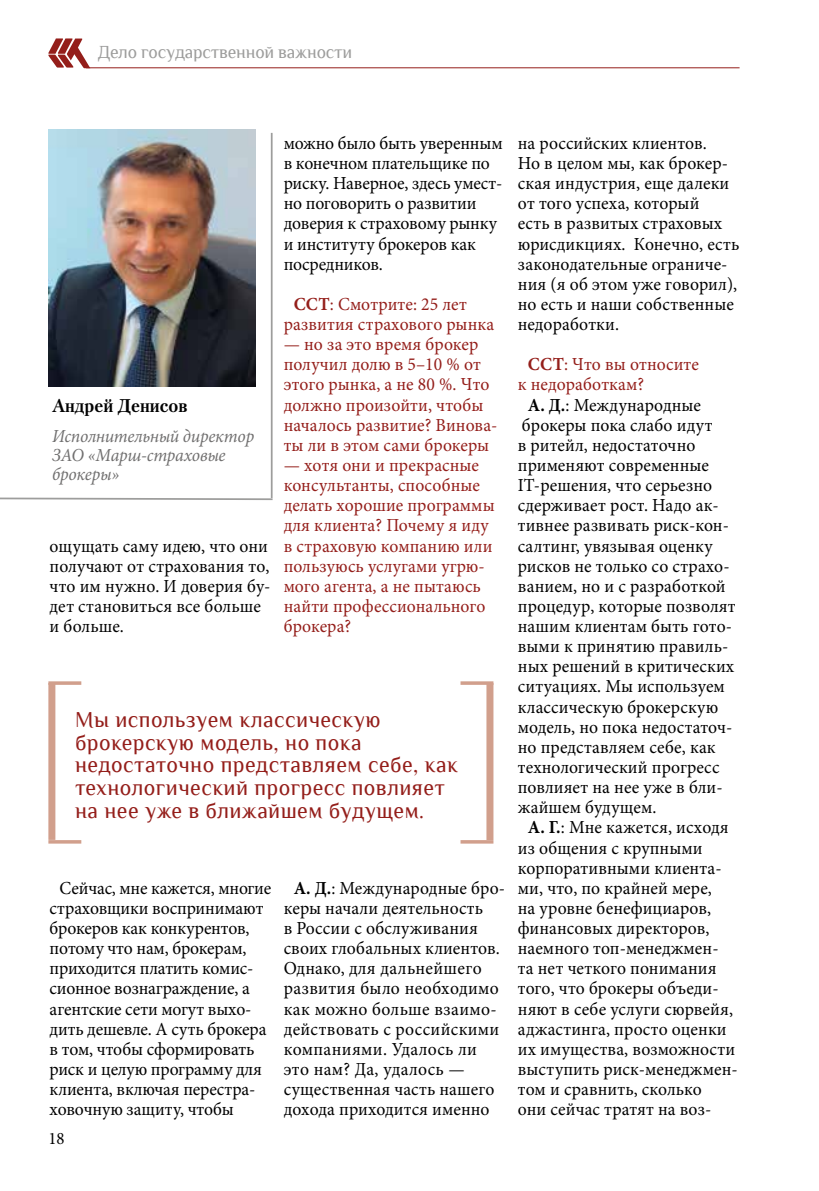
<style>
.page{position:relative;width:819px;height:1191px;background:#fff}
.page>*{position:absolute;margin:0;border:0;box-sizing:border-box;transform-origin:0 0}
.t1{font:22.75px/22.8px "Philosopher";letter-spacing:.02em;color:#941e1a;scale:.96 1}
.t2{font:18.38px/20.1px "Minion Pro";letter-spacing:.005em;color:#000;scale:.96 1}
.t3{font:18.38px/20.1px "Minion Pro";letter-spacing:.005em;color:#941e1a;scale:.96 1}
.t4{font:italic 18.38px/19.2px "Minion Pro";letter-spacing:-.015em;color:#706f6f;scale:.96 1}
.t5{font:18.38px "Philosopher";letter-spacing:-.01em;color:#9d9d9c;scale:.96 1}
.t6{font:700 18.38px "Petersburg C";color:#000;scale:.96 1}
.t7{font:17.5px "Minion Pro";color:#000;scale:.96 1}
.s1{font-weight:700}
</style>
<div class="page">
<svg style="left:48px;top:38px;width:42px;height:30px"></svg>
<hr style="left:86px;top:67px;width:653px;height:1px;background:#941e1a">
<img style="left:49px;top:130px;width:207px;height:257px">
<hr style="left:271px;top:133px;width:1px;height:365px;background:#9d9d9c">
<svg style="left:0;top:496px;width:273px;height:5px"></svg>
<div style="left:48px;top:683px;width:7px;height:157px;background:#d19f8c"></div>
<hr style="left:48px;top:840px;width:33px;height:3px;background:#d19f8c">
<svg style="left:48px;top:681px;width:33px;height:4px"></svg>
<div style="left:486px;top:683px;width:7px;height:157px;background:#d19f8c"></div>
<svg style="left:460px;top:681px;width:33px;height:4px"></svg>
<hr style="left:460px;top:840px;width:33px;height:3px;background:#d19f8c">
<p class="t5" style="left:98px;top:42px;width:266px">Дело государственной важности</p>
<p class="t6" style="left:52px;top:394px;width:143px">Андрей Денисов</p>
<p class="t4" style="left:52px;top:426px;width:212px">Исполнительный директор<br>ЗАО «Марш-страховые брокеры»</p>
<p class="t2" style="left:50px;top:535px;width:232px">ощущать саму идею, что они получают от страхования то, что им нужно. И доверия бу&shy;дет становиться все больше и больше.</p>
<p class="t2" style="left:284px;top:133px;width:229px">можно было быть уверенным в конечном плательщике по риску. Наверное, здесь умест&shy;но поговорить о развитии доверия к страховому рынку и институту брокеров как посредников.</p>
<p class="t3" style="left:284px;top:294px;width:221px;text-indent:10px"><span class="s1">ССТ</span>: Смотрите: 25 лет развития страхового рынка</p>
<p class="t3" style="left:284px;top:334px;width:224px">— но за это время брокер получил долю в 5–10 % от этого рынка, а не 80 %. Что должно произойти, чтобы началось развитие? Винова&shy;ты ли в этом сами брокеры</p>
<p class="t3" style="left:284px;top:455px;width:221px">— хотя они и прекрасные консультанты, способные делать хорошие программы для клиента? Почему я иду в страховую компанию или пользуюсь услугами угрю&shy;мого агента, а не пытаюсь найти профессионального брокера?</p>
<p class="t1" style="left:75px;top:708px;width:400px">Мы используем классическую брокерскую модель, но пока недостаточно представляем себе, как технологический прогресс повлияет на нее уже в ближайшем будущем.</p>
<p class="t2" style="left:50px;top:878px;width:232px;text-indent:10px">Сейчас, мне кажется, многие страховщики воспринимают брокеров как конкурентов, потому что нам, брокерам, приходится платить комис&shy;сионное вознаграждение, а агентские сети могут выхо&shy;дить дешевле. А суть брокера в том, чтобы сформировать риск и целую программу для клиента, включая перестра&shy;ховочную защиту, чтобы</p>
<p class="t7" style="left:48px;top:1126px;width:18px">18</p>
<p class="t2" style="left:284px;top:878px;width:232px;text-indent:10px"><span class="s1">А. Д.</span>: Международные бро&shy;керы начали деятельность<br>в России с обслуживания своих глобальных клиентов.<br>Однако, для дальнейшего развития было необходимо как можно больше взаимо&shy;действовать с российскими компаниями. Удалось ли это нам? Да, удалось — существенная часть нашего дохода приходится именно</p>
<p class="t2" style="left:518px;top:133px;width:232px">на российских клиентов.<br>Но в целом мы, как брокер&shy;ская индустрия, еще далеки от того успеха, который<br>есть в развитых страховых юрисдикциях. Конечно, есть законодательные ограниче&shy;ния (я об этом уже говорил), но есть и наши собственные недоработки.</p>
<p class="t3" style="left:527px;top:354px;width:180px"><span class="s1">ССТ</span>: Что вы относите</p>
<p class="t3" style="left:518px;top:374px;width:133px">к недоработкам?</p>
<p class="t2" style="left:527px;top:395px;width:182px"><span class="s1">А. Д.</span>: Международные</p>
<p class="t2" style="left:522px;top:415px;width:200px">брокеры пока слабо идут</p>
<p class="t2" style="left:518px;top:435px;width:186px">в ритейл, недостаточно</p>
<p class="t2" style="left:518px;top:455px;width:201px">применяют современные</p>
<p class="t2" style="left:518px;top:475px;width:204px">IT-решения, что серьезно</p>
<p class="t2" style="left:518px;top:495px;width:211px">сдерживает рост. Надо ак-</p>
<p class="t2" style="left:518px;top:515px;width:221px">тивнее развивать риск-кон-</p>
<p class="t2" style="left:518px;top:535px;width:204px">салтинг, увязывая оценку</p>
<p class="t2" style="left:518px;top:556px;width:222px">рисков не только со страхо-</p>
<p class="t2" style="left:518px;top:576px;width:218px">ванием, но и с разработкой</p>
<p class="t2" style="left:518px;top:596px;width:228px">процедур, которые позволят</p>
<p class="t2" style="left:518px;top:616px;width:225px">нашим клиентам быть гото-</p>
<p class="t2" style="left:518px;top:636px;width:221px">выми к принятию правиль-</p>
<p class="t2" style="left:518px;top:656px;width:227px">ных решений в критических</p>
<p class="t2" style="left:518px;top:676px;width:217px">ситуациях. Мы используем</p>
<p class="t2" style="left:518px;top:696px;width:210px">классическую брокерскую</p>
<p class="t2" style="left:518px;top:717px;width:225px">модель, но пока недостаточ-</p>
<p class="t2" style="left:518px;top:737px;width:208px">но представляем себе, как</p>
<p class="t2" style="left:518px;top:757px;width:211px">технологический прогресс</p>
<p class="t2" style="left:518px;top:777px;width:215px">повлияет на нее уже в бли-</p>
<p class="t2" style="left:518px;top:797px;width:146px">жайшем будущем.</p>
<p class="t2" style="left:527px;top:817px;width:211px"><span class="s1">А. Г.</span>: Мне кажется, исходя</p>
<p class="t2" style="left:518px;top:837px;width:194px">из общения с крупными</p>
<p class="t2" style="left:518px;top:857px;width:214px">корпоративными клиента-</p>
<p class="t2" style="left:518px;top:878px;width:204px">ми, что, по крайней мере,</p>
<p class="t2" style="left:518px;top:898px;width:203px">на уровне бенефициаров,</p>
<p class="t2" style="left:518px;top:918px;width:201px">финансовых директоров,</p>
<p class="t2" style="left:518px;top:938px;width:210px">наемного топ-менеджмен-</p>
<p class="t2" style="left:518px;top:958px;width:208px">та нет четкого понимания</p>
<p class="t2" style="left:518px;top:978px;width:210px">того, что брокеры объеди-</p>
<p class="t2" style="left:518px;top:998px;width:226px">няют в себе услуги сюрвейя,</p>
<p class="t2" style="left:518px;top:1018px;width:219px">аджастинга, просто оценки</p>
<p class="t2" style="left:518px;top:1039px;width:228px">их имущества, возможности</p>
<p class="t2" style="left:518px;top:1059px;width:231px">выступить риск-менеджмен-</p>
<p class="t2" style="left:518px;top:1079px;width:193px">том и сравнить, сколько</p>
<p class="t2" style="left:518px;top:1099px;width:203px">они сейчас тратят на воз-</p>
</div>
